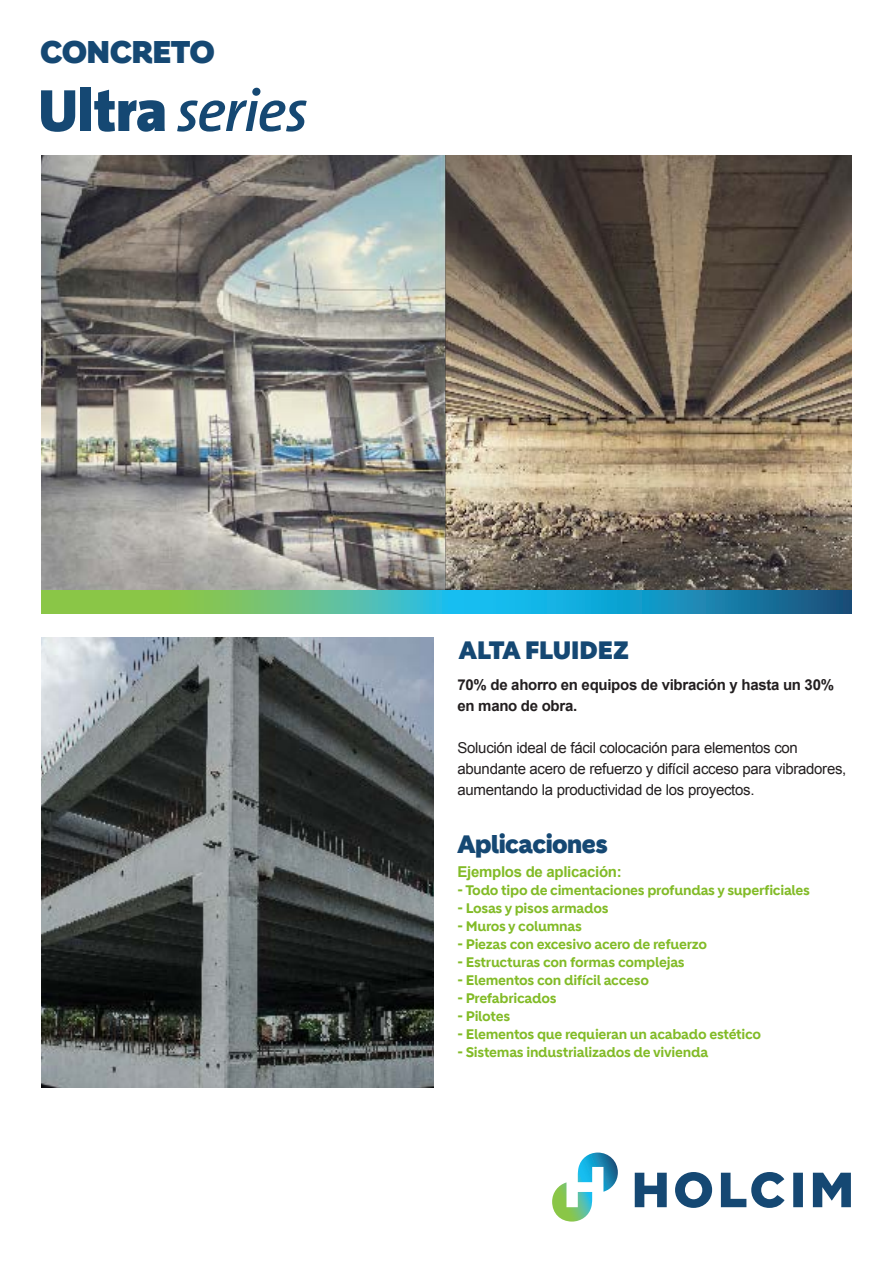
<style>
.page{position:relative;width:893px;height:1263px;background:#fff}
.page>*{position:absolute;margin:0;border:0;box-sizing:border-box;transform-origin:0 0}
.t1{font:900 30.6px "Holcim Headline";letter-spacing:-.02em;color:#154873}
.t2{font:900 24.45px "Holcim Headline";letter-spacing:-.02em;color:#154873}
.t3{font:900 24.45px "Holcim Headline";color:#154873}
.t4{font:15px/21px "Arial";letter-spacing:-.02em;color:#231f20}
.t5{font:700 15px/21px "Arial";letter-spacing:-.02em;color:#231f20}
.t6{font:700 15px "Arial";letter-spacing:-.02em;color:#82bb27}
.t7{font:700 13.5px "Holcim";letter-spacing:-.02em;color:#82bb27}
</style>
<div class="page">
<svg style="left:635px;top:1172px;width:216px;height:36px"></svg>
<svg style="left:552px;top:1152px;width:66px;height:69px"></svg>
<img style="left:446px;top:156px;width:405px;height:434px">
<img style="left:41px;top:156px;width:405px;height:434px">
<svg style="left:41px;top:590px;width:810px;height:24px;background:#42ab9d"></svg>
<div style="left:252px;top:88px;width:8px;height:8px;background:#154873;border-radius:50%"></div>
<svg style="left:177px;top:100px;width:130px;height:32px"></svg>
<svg style="left:41px;top:90px;width:34px;height:42px"></svg>
<div style="left:80px;top:87px;width:11px;height:44px;background:#154873"></div>
<svg style="left:94px;top:90px;width:71px;height:42px"></svg>
<img style="left:41px;top:638px;width:393px;height:449px">
<h1 class="t1" style="left:40px;top:34px;width:176px">CONCRETO</h1>
<h2 class="t3" style="left:459px;top:636px;width:172px">ALTA FLUIDEZ</h2>
<p class="t5" style="left:457px;top:674px;width:378px">70% de ahorro en equipos de vibración y hasta un 30% en mano de obra.</p>
<p class="t4" style="left:457px;top:737px;width:390px">Solución ideal de fácil colocación para elementos con abundante acero de refuerzo y difícil acceso para vibradores, aumentando la productividad de los proyectos.</p>
<h2 class="t2" style="left:457px;top:829px;width:152px">Aplicaciones</h2>
<p class="t6" style="left:457px;top:861px;width:166px">Ejemplos de aplicación:</p>
<p class="t7" style="left:457px;top:882px;width:354px">- Todo tipo de cimentaciones profundas y superficiales</p>
<p class="t7" style="left:457px;top:900px;width:153px">- Losas y pisos armados</p>
<p class="t7" style="left:457px;top:918px;width:126px">- Muros y columnas</p>
<p class="t7" style="left:457px;top:936px;width:251px">- Piezas con excesivo acero de refuerzo</p>
<p class="t7" style="left:457px;top:954px;width:229px">- Estructuras con formas complejas</p>
<p class="t7" style="left:457px;top:972px;width:193px">- Elementos con difícil acceso</p>
<p class="t7" style="left:457px;top:990px;width:101px">- Prefabricados</p>
<p class="t7" style="left:457px;top:1008px;width:54px">- Pilotes</p>
<p class="t7" style="left:457px;top:1026px;width:305px">- Elementos que requieran un acabado estético</p>
<p class="t7" style="left:457px;top:1044px;width:252px">- Sistemas industrializados de vivienda</p>
</div>
